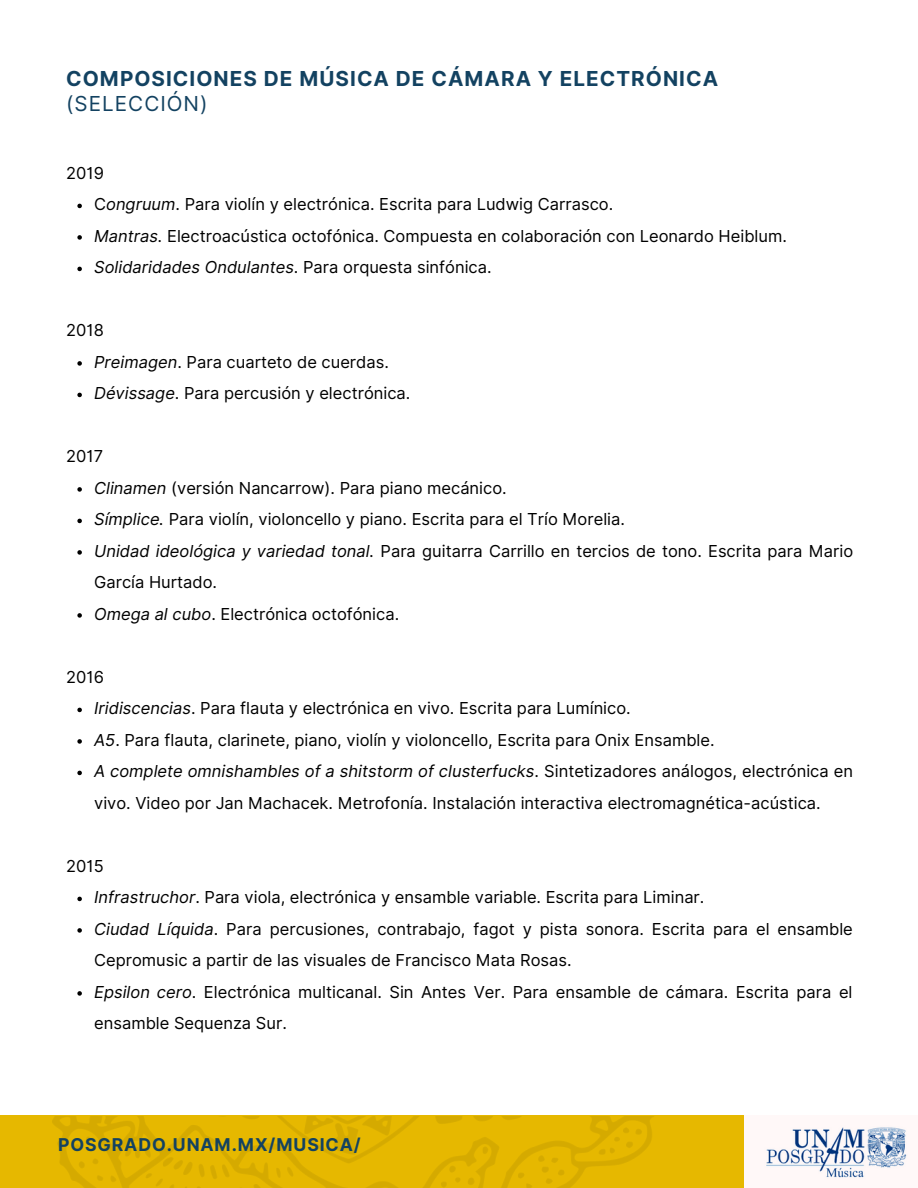
<style>
.page{position:relative;width:918px;height:1188px;background:#fff}
.page>*{position:absolute;margin:0;border:0;box-sizing:border-box;transform-origin:0 0}
.t1{font:700 20.7px "Inter";letter-spacing:.05em;color:#134261}
.t2{font:20.7px "Inter";letter-spacing:.05em;color:#134261}
.t3{font:700 17.7px "Inter";letter-spacing:.05em;color:#134261}
.t4{font:16.5px/31.5px "Inter";color:#000}
.s1{font-style:italic}
</style>
<div class="page">
<svg style="left:0;top:1115px;width:918px;height:73px;background:#e2b500"></svg>
<img style="left:745px;top:1115px;width:173px;height:73px">
<svg style="left:77px;top:204px;width:5px;height:4px"></svg>
<svg style="left:77px;top:235px;width:5px;height:5px"></svg>
<svg style="left:77px;top:267px;width:5px;height:4px"></svg>
<svg style="left:77px;top:361px;width:5px;height:5px"></svg>
<svg style="left:77px;top:393px;width:5px;height:4px"></svg>
<svg style="left:77px;top:487px;width:5px;height:5px"></svg>
<svg style="left:77px;top:519px;width:5px;height:4px"></svg>
<svg style="left:77px;top:550px;width:5px;height:5px"></svg>
<svg style="left:77px;top:613px;width:5px;height:5px"></svg>
<svg style="left:77px;top:708px;width:5px;height:4px"></svg>
<svg style="left:77px;top:739px;width:5px;height:5px"></svg>
<svg style="left:77px;top:771px;width:5px;height:4px"></svg>
<svg style="left:77px;top:897px;width:5px;height:4px"></svg>
<svg style="left:77px;top:928px;width:5px;height:5px"></svg>
<svg style="left:77px;top:991px;width:5px;height:5px"></svg>
<p class="t1" style="left:66px;top:66px;width:654px">COMPOSICIONES DE MÚSICA DE CÁMARA Y ELECTRÓNICA</p>
<p class="t2" style="left:66px;top:91px;width:143px">(SELECCIÓN)</p>
<p class="t4" style="left:66px;top:157px;width:39px">2019</p>
<p class="t4" style="left:94px;top:189px;width:694px">C<span class="s1">ongruum</span>. Para violín y electrónica. Escrita para Ludwig Carrasco.<br><span class="s1">Mantras.</span> Electroacústica octofónica. Compuesta en colaboración con Leonardo Heiblum.<br><span class="s1">Solidaridades Ondulantes</span>. Para orquesta sinfónica.</p>
<p class="t4" style="left:66px;top:315px;width:39px">2018</p>
<p class="t4" style="left:94px;top:346px;width:318px"><span class="s1">Preimagen</span>. Para cuarteto de cuerdas.<br><span class="s1">Dévissage</span>. Para percusión y electrónica.</p>
<p class="t4" style="left:66px;top:441px;width:38px">2017</p>
<p class="t4" style="left:94px;top:472px;width:761px"><span class="s1">Clinamen</span> (versión Nancarrow). Para piano mecánico.<br><span class="s1">Símplice.</span> Para violín, violoncello y piano. Escrita para el Trío Morelia.<br><span class="s1">Unidad ideológica y variedad tonal.</span> Para guitarra Carrillo en tercios de tono. Escrita para Mario García Hurtado.<br><span class="s1">Omega al cubo</span>. Electrónica octofónica.</p>
<p class="t4" style="left:66px;top:661px;width:39px">2016</p>
<p class="t4" style="left:94px;top:693px;width:761px"><span class="s1">Iridiscencias</span>. Para flauta y electrónica en vivo. Escrita para Lumínico.<br><span class="s1">A5</span>. Para flauta, clarinete, piano, violín y violoncello, Escrita para Onix Ensamble.<br><span class="s1">A complete omnishambles of a shitstorm of clusterfucks</span>. Sintetizadores análogos, electrónica en vivo. Video por Jan Machacek. Metrofonía. Instalación interactiva electromagnética-acústica.</p>
<p class="t4" style="left:66px;top:850px;width:39px">2015</p>
<p class="t4" style="left:94px;top:882px;width:760px"><span class="s1">Infrastruchor</span>. Para viola, electrónica y ensamble variable. Escrita para Liminar.<br><span class="s1">Ciudad Líquida</span>. Para percusiones, contrabajo, fagot y pista sonora. Escrita para el ensamble Cepromusic a partir de las visuales de Francisco Mata Rosas.<br><span class="s1">Epsilon cero</span>. Electrónica multicanal. Sin Antes Ver. Para ensamble de cámara. Escrita para el ensamble Sequenza Sur.</p>
<p class="t3" style="left:58px;top:1134px;width:304px">POSGRADO.UNAM.MX/MUSICA/</p>
</div>
